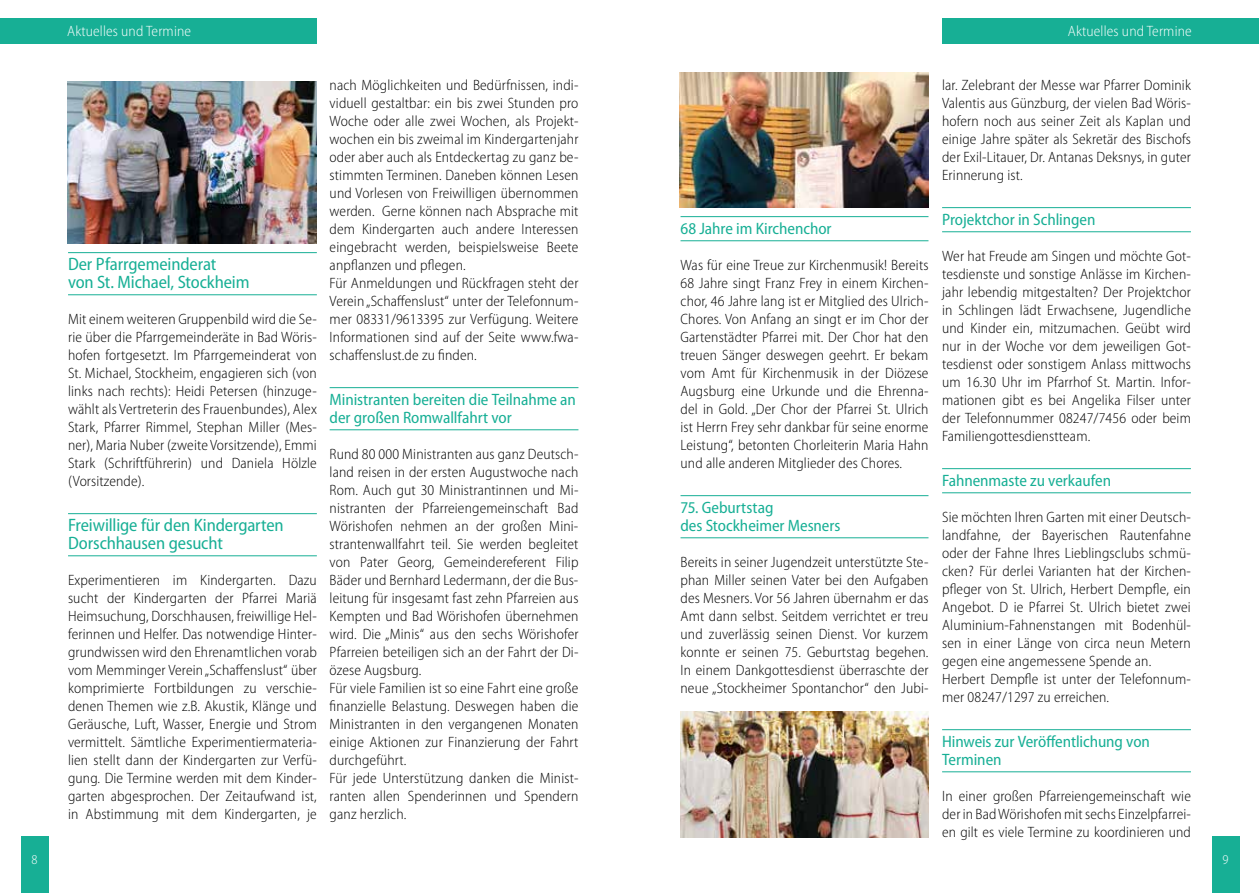
<style>
.page{position:relative;width:1259px;height:893px;background:#fff}
.page>*{position:absolute;margin:0;border:0;box-sizing:border-box;transform-origin:0 0}
.t1{font:semi-condensed 18px/18px "Myriad Pro";letter-spacing:-.01em;color:#17af95}
.t2{font:semi-condensed 16.5px/18px "Myriad Pro";letter-spacing:-.005em;color:#17af95}
.t3{font:300 semi-condensed 15px/18px "Myriad Pro";letter-spacing:.01em;color:#000;text-align:justify}
.t4{font:300 semi-condensed 15px "Myriad Pro";letter-spacing:.01em;color:#fff}
.t5{font:300 semi-condensed 13.5px "Myriad Pro";color:#fff}
</style>
<div class="page">
<div style="left:0;top:18px;width:317px;height:26px;background:#17af95"></div>
<div style="left:942px;top:18px;width:317px;height:26px;background:#17af95"></div>
<div style="left:1211px;top:837px;width:28px;height:56px;background:#17af95"></div>
<div style="left:21px;top:837px;width:28px;height:56px;background:#17af95"></div>
<hr style="left:68px;top:252px;width:249px;height:1px;background:#17af95">
<hr style="left:68px;top:294px;width:249px;height:1px;background:#17af95">
<hr style="left:68px;top:513px;width:249px;height:1px;background:#17af95">
<hr style="left:68px;top:555px;width:249px;height:1px;background:#17af95">
<hr style="left:330px;top:387px;width:248px;height:1px;background:#17af95">
<hr style="left:330px;top:429px;width:248px;height:1px;background:#17af95">
<img style="left:67px;top:81px;width:249px;height:162px">
<hr style="left:680px;top:216px;width:248px;height:1px;background:#17af95">
<hr style="left:680px;top:240px;width:248px;height:1px;background:#17af95">
<hr style="left:680px;top:495px;width:248px;height:1px;background:#17af95">
<hr style="left:680px;top:537px;width:248px;height:1px;background:#17af95">
<hr style="left:942px;top:207px;width:249px;height:1px;background:#17af95">
<hr style="left:942px;top:231px;width:249px;height:1px;background:#17af95">
<hr style="left:942px;top:468px;width:249px;height:1px;background:#17af95">
<hr style="left:942px;top:492px;width:249px;height:1px;background:#17af95">
<hr style="left:942px;top:729px;width:249px;height:1px;background:#17af95">
<hr style="left:942px;top:771px;width:249px;height:1px;background:#17af95">
<img style="left:679px;top:72px;width:249px;height:135px">
<img style="left:680px;top:711px;width:248px;height:126px">
<p class="t5" style="left:32px;top:852px;width:8px">8</p>
<p class="t4" style="left:67px;top:23px;width:125px">Aktuelles und Termine</p>
<p class="t1" style="left:68px;top:255px;width:183px">Der Pfarrgemeinderat<br>von St. Michael, Stockheim</p>
<p class="t3" style="left:68px;top:310px;width:250px">Mit einem weiteren Gruppenbild wird die Se&shy;rie über die Pfarrgemeinderäte in Bad Wöris&shy;hofen fortgesetzt. Im Pfarrgemeinderat von St. Michael, Stockheim, engagieren sich (von links nach rechts): Heidi Petersen (hinzuge&shy;wählt als Vertreterin des Frauenbundes), Alex Stark, Pfarrer Rimmel, Stephan Miller (Mes&shy;ner), Maria Nuber (zweite Vorsitzende), Emmi Stark (Schriftführerin) und Daniela Hölzle (Vorsitzende).</p>
<p class="t1" style="left:68px;top:516px;width:217px">Freiwillige für den Kindergarten<br>Dorschhausen gesucht</p>
<p class="t3" style="left:68px;top:571px;width:250px">Experimentieren im Kindergarten. Dazu sucht der Kindergarten der Pfarrei Mariä Heimsuchung, Dorschhausen, freiwillige Hel&shy;ferinnen und Helfer. Das notwendige Hinter&shy;grundwissen wird den Ehrenamtlichen vorab vom Memminger Verein „Schaffenslust“ über komprimierte Fortbildungen zu verschie&shy;denen Themen wie z.B. Akustik, Klänge und Geräusche, Luft, Wasser, Energie und Strom vermittelt. Sämtliche Experimentiermateria&shy;lien stellt dann der Kindergarten zur Verfü&shy;gung. Die Termine werden mit dem Kinder&shy;garten abgesprochen. Der Zeitaufwand ist, in Abstimmung mit dem Kindergarten, je</p>
<p class="t3" style="left:330px;top:76px;width:250px;text-align:left">nach Möglichkeiten und Bedürfnissen, indi&shy;viduell gestaltbar: ein bis zwei Stunden pro Woche oder alle zwei Wochen, als Projekt&shy;wochen ein bis zweimal im Kindergartenjahr oder aber auch als Entdeckertag zu ganz be&shy;stimmten Terminen. Daneben können Lesen und Vorlesen von Freiwilligen übernommen werden. Gerne können nach Absprache mit dem Kindergarten auch andere Interessen eingebracht werden, beispielsweise Beete anpflanzen und pflegen.<br>Für Anmeldungen und Rückfragen steht der Verein „Schaffenslust“ unter der Telefonnum&shy;mer 08331/9613395 zur Verfügung. Weitere Informationen sind auf der Seite www.fwa&shy;schaffenslust.de zu finden.</p>
<p class="t2" style="left:330px;top:391px;width:248px">Ministranten bereiten die Teilnahme an der großen Romwallfahrt vor</p>
<p class="t3" style="left:330px;top:445px;width:250px;text-align:left">Rund 80 000 Ministranten aus ganz Deutsch&shy;land reisen in der ersten Augustwoche nach Rom. Auch gut 30 Ministrantinnen und Mi&shy;nistranten der Pfarreiengemeinschaft Bad Wörishofen nehmen an der großen Mini&shy;strantenwallfahrt teil. Sie werden begleitet von Pater Georg, Gemeindereferent Filip Bäder und Bernhard Ledermann, der die Bus&shy;leitung für insgesamt fast zehn Pfarreien aus Kempten und Bad Wörishofen übernehmen wird. Die „Minis“ aus den sechs Wörishofer Pfarreien beteiligen sich an der Fahrt der Di&shy;özese Augsburg.<br>Für viele Familien ist so eine Fahrt eine große finanzielle Belastung. Deswegen haben die Ministranten in den vergangenen Monaten einige Aktionen zur Finanzierung der Fahrt durchgeführt.<br>Für jede Unterstützung danken die Minist&shy;ranten allen Spenderinnen und Spendern ganz herzlich.</p>
<p class="t4" style="left:1068px;top:23px;width:125px">Aktuelles und Termine</p>
<p class="t2" style="left:680px;top:220px;width:153px">68 Jahre im Kirchenchor</p>
<p class="t3" style="left:680px;top:256px;width:249px">Was für eine Treue zur Kirchenmusik! Bereits 68 Jahre singt Franz Frey in einem Kirchen&shy;chor, 46 Jahre lang ist er Mitglied des Ulrich-Chores. Von Anfang an singt er im Chor der Gartenstädter Pfarrei mit. Der Chor hat den treuen Sänger deswegen geehrt. Er bekam vom Amt für Kirchenmusik in der Diözese Augsburg eine Urkunde und die Ehrenna&shy;del in Gold. „Der Chor der Pfarrei St. Ulrich ist Herrn Frey sehr dankbar für seine enorme Leistung“, betonten Chorleiterin Maria Hahn und alle anderen Mitglieder des Chores.</p>
<p class="t2" style="left:680px;top:499px;width:162px">75. Geburtstag<br>des Stockheimer Mesners</p>
<p class="t3" style="left:680px;top:553px;width:249px">Bereits in seiner Jugendzeit unterstützte Ste&shy;phan Miller seinen Vater bei den Aufgaben des Mesners. Vor 56 Jahren übernahm er das Amt dann selbst. Seitdem verrichtet er treu und zuverlässig seinen Dienst. Vor kurzem konnte er seinen 75. Geburtstag begehen.<br>In einem Dankgottesdienst überraschte der neue „Stockheimer Spontanchor“ den Jubi-</p>
<p class="t3" style="left:942px;top:76px;width:250px">lar. Zelebrant der Messe war Pfarrer Dominik Valentis aus Günzburg, der vielen Bad Wöris&shy;hofern noch aus seiner Zeit als Kaplan und einige Jahre später als Sekretär des Bischofs der Exil-Litauer, Dr. Antanas Deksnys, in guter Erinnerung ist.</p>
<p class="t2" style="left:942px;top:211px;width:155px">Projektchor in Schlingen</p>
<p class="t3" style="left:942px;top:247px;width:250px">Wer hat Freude am Singen und möchte Got&shy;tesdienste und sonstige Anlässe im Kirchen&shy;jahr lebendig mitgestalten? Der Projektchor in Schlingen lädt Erwachsene, Jugendliche und Kinder ein, mitzumachen. Geübt wird nur in der Woche vor dem jeweiligen Got&shy;tesdienst oder sonstigem Anlass mittwochs um 16.30 Uhr im Pfarrhof St. Martin. Infor&shy;mationen gibt es bei Angelika Filser unter der Telefonnummer 08247/7456 oder beim Familiengottesdienstteam.</p>
<p class="t2" style="left:942px;top:472px;width:170px">Fahnenmaste zu verkaufen</p>
<p class="t3" style="left:942px;top:508px;width:250px;text-align:left">Sie möchten Ihren Garten mit einer Deutsch&shy;landfahne, der Bayerischen Rautenfahne oder der Fahne Ihres Lieblingsclubs schmü&shy;cken? Für derlei Varianten hat der Kirchen&shy;pfleger von St. Ulrich, Herbert Dempfle, ein Angebot. D ie Pfarrei St. Ulrich bietet zwei Aluminium-Fahnenstangen mit Bodenhül&shy;sen in einer Länge von circa neun Metern gegen eine angemessene Spende an.<br>Herbert Dempfle ist unter der Telefonnum&shy;mer 08247/1297 zu erreichen.</p>
<p class="t2" style="left:942px;top:733px;width:209px">Hinweis zur Veröffentlichung von<br>Terminen</p>
<p class="t3" style="left:942px;top:787px;width:250px">In einer großen Pfarreiengemeinschaft wie der in Bad Wörishofen mit sechs Einzelpfarrei&shy;en gilt es viele Termine zu koordinieren und</p>
<p class="t5" style="left:1222px;top:852px;width:8px">9</p>
</div>
